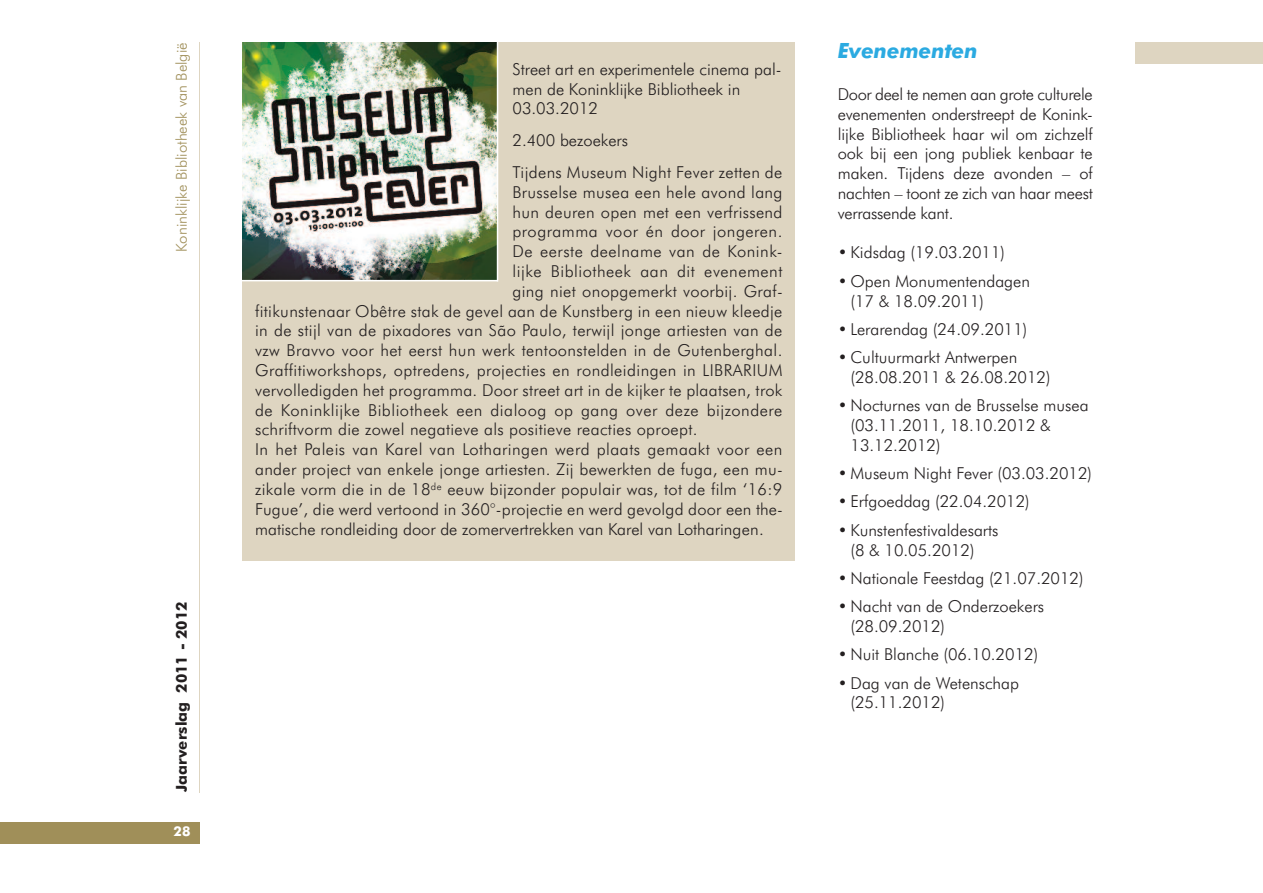
<style>
.page{position:relative;width:1263px;height:893px;background:#fff}
.page>*{position:absolute;margin:0;border:0;box-sizing:border-box;transform-origin:0 0}
.t1{font:italic 700 21px "Futura BT";color:#2baae1}
.t2{font:300 16.5px/19.8px "Futura BT";letter-spacing:.02em;color:#231f20;text-align:justify}
.t3{font:300 16.5px/19.8px "Futura BT";color:#231f20}
.t4{font:300 15px "Futura BT";color:#a08f59}
.t5{font:700 15px "Futura BT";color:#231f20}
.t6{font:700 13.5px "Futura BT";color:#fff}
</style>
<div class="page">
<div style="left:0;top:822px;width:199px;height:21px;background:#a08f59"></div>
<div style="left:1135px;top:43px;width:128px;height:21px;background:#ded5c1"></div>
<hr style="left:199px;top:43px;width:1px;height:749px;background:#ded5c1">
<div style="left:242px;top:43px;width:553px;height:518px;background:#ded5c1"></div>
<img style="left:242px;top:43px;width:255px;height:237px">
<hr style="left:231px;top:280px;width:266px;height:1px;background:#fff">
<hr style="left:497px;top:35px;width:1px;height:247px;background:#fff">
<p class="t4" style="left:175px;top:252px;width:211px;rotate:-90deg">Koninklijke Bibliotheek van België</p>
<p class="t1" style="left:838px;top:43px;width:141px">Evenementen</p>
<p class="t3" style="left:512px;top:60px;width:271px">Street art en experimentele cinema pal&shy;men de Koninklijke Bibliotheek in<br>03.03.2012</p>
<p class="t2" style="left:512px;top:126px;width:271px;line-height:31.8px">2.400 bezoekers<br>Tijdens Museum Night Fever zetten de</p>
<p class="t2" style="left:512px;top:183px;width:271px">Brusselse musea een hele avond lang</p>
<p class="t2" style="left:512px;top:203px;width:271px">hun deuren open met een verfrissend</p>
<p class="t2" style="left:512px;top:223px;width:271px">programma voor én door jongeren.</p>
<p class="t2" style="left:512px;top:243px;width:271px">De eerste deelname van de Konink-</p>
<p class="t2" style="left:512px;top:263px;width:271px">lijke Bibliotheek aan dit evenement</p>
<p class="t2" style="left:512px;top:282px;width:272px">ging niet onopgemerkt voorbij. Graf-</p>
<p class="t2" style="left:255px;top:302px;width:529px">fitikunstenaar Obêtre stak de gevel aan de Kunstberg in een nieuw kleedje</p>
<p class="t2" style="left:255px;top:322px;width:529px">in de stijl van de pixadores van São Paulo, terwijl jonge artiesten van de</p>
<p class="t2" style="left:255px;top:342px;width:529px">vzw Bravvo voor het eerst hun werk tentoonstelden in de Gutenberghal.</p>
<p class="t2" style="left:255px;top:362px;width:529px">Graffitiworkshops, optredens, projecties en rondleidingen in LIBRARIUM</p>
<p class="t2" style="left:255px;top:381px;width:529px">vervolledigden het programma. Door street art in de kijker te plaatsen, trok</p>
<p class="t2" style="left:255px;top:401px;width:529px">de Koninklijke Bibliotheek een dialoog op gang over deze bijzondere</p>
<p class="t2" style="left:255px;top:421px;width:444px">schriftvorm die zowel negatieve als positieve reacties oproept.</p>
<p class="t2" style="left:255px;top:441px;width:529px">In het Paleis van Karel van Lotharingen werd plaats gemaakt voor een</p>
<p class="t2" style="left:255px;top:461px;width:529px">ander project van enkele jonge artiesten. Zij bewerkten de fuga, een mu-</p>
<p class="t2" style="left:255px;top:480px;width:529px">zikale vorm die in de 18<sup>de</sup> eeuw bijzonder populair was, tot de film ‘16:9</p>
<p class="t2" style="left:255px;top:500px;width:529px">Fugue’, die werd vertoond in 360°-projectie en werd gevolgd door een the-</p>
<p class="t3" style="left:255px;top:520px;width:510px">matische rondleiding door de zomervertrekken van Karel van Lotharingen.</p>
<p class="t2" style="left:838px;top:86px;width:257px">Door deel te nemen aan grote culturele evenementen onderstreept de Konink&shy;lijke Bibliotheek haar wil om zichzelf ook bij een jong publiek kenbaar te maken. Tijdens deze avonden – of nachten – toont ze zich van haar meest verrassende kant.</p>
<p class="t3" style="left:838px;top:244px;width:169px">• Kidsdag (19.03.2011)</p>
<p class="t3" style="left:850px;top:272px;width:181px;text-indent:-13px">• Open Monumentendagen (17 &amp; 18.09.2011)</p>
<p class="t3" style="left:838px;top:320px;width:191px">• Lerarendag (24.09.2011)</p>
<p class="t3" style="left:850px;top:349px;width:202px;text-indent:-13px">• Cultuurmarkt Antwerpen (28.08.2011 &amp; 26.08.2012)</p>
<p class="t3" style="left:850px;top:397px;width:240px;text-indent:-13px">• Nocturnes van de Brusselse musea (03.11.2011, 18.10.2012 &amp;<br>13.12.2012)</p>
<p class="t3" style="left:838px;top:465px;width:256px">• Museum Night Fever (03.03.2012)</p>
<p class="t3" style="left:838px;top:493px;width:193px">• Erfgoeddag (22.04.2012)</p>
<p class="t3" style="left:850px;top:521px;width:150px;text-indent:-13px">• Kunstenfestivaldesarts (8 &amp; 10.05.2012)</p>
<p class="t3" style="left:838px;top:569px;width:247px">• Nationale Feestdag (21.07.2012)</p>
<p class="t3" style="left:850px;top:598px;width:195px;text-indent:-13px">• Nacht van de Onderzoekers (28.09.2012)</p>
<p class="t3" style="left:838px;top:646px;width:202px">• Nuit Blanche (06.10.2012)</p>
<p class="t3" style="left:850px;top:674px;width:170px;text-indent:-13px">• Dag van de Wetenschap (25.11.2012)</p>
<p class="t5" style="left:175px;top:792px;width:192px;rotate:-90deg">Jaarverslag 2011 - 2012</p>
<p class="t6" style="left:174px;top:826px;width:18px">28</p>
</div>
